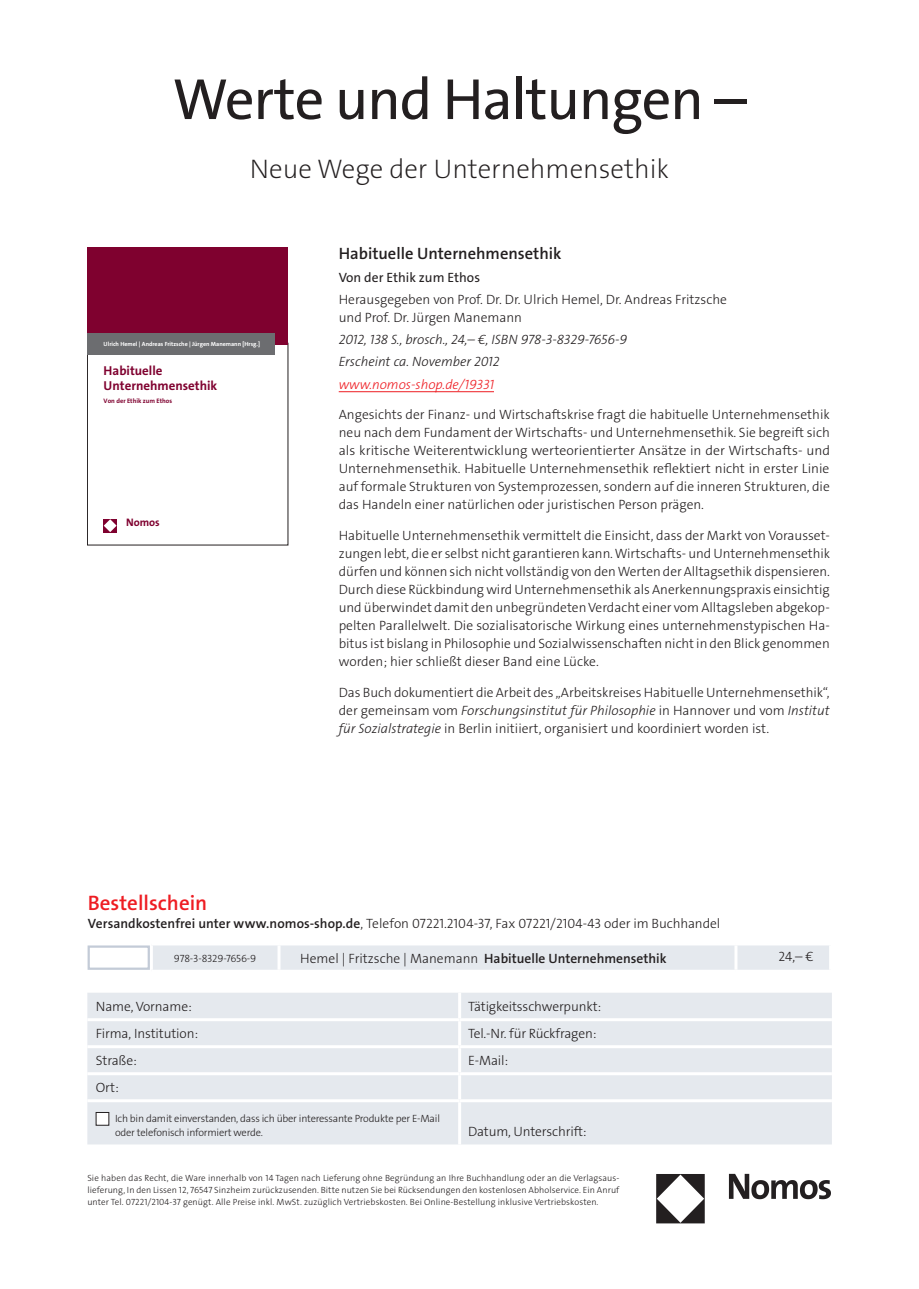
<style>
.page{position:relative;width:919px;height:1289px;background:#fff}
.page>*{position:absolute;margin:0;border:0;box-sizing:border-box;transform-origin:0 0}
.t1{font:58.5px "The Sans Os F";letter-spacing:-.02em;color:#231f20}
.t2{font:200 27px "The Sans Os F";color:#231f20}
.t3{font:600 21px "The Sans Os F";color:#ee1d23}
.t4{font:600 16.5px "The Sans Os F";color:#231f20}
.t5{font:300 13.5px/18px "The Sans Os F";color:#231f20;text-align:justify}
.t6{font:italic 300 13.5px/22.2px "The Sans Os F";color:#231f20}
.t7{font:600 13.5px "The Sans Os F";color:#231f20}
.t8{font:italic 300 13.5px "The Sans Os F";color:#ee1d23}
.t9{font:13.5px "The Sans Os F";color:#231f20}
.t10{font:700 12.9px/14.9px "The Sans Os F";color:#7f012f}
.t11{font:700 10.95px "The Sans Os F";color:#7f012f}
.t12{font:300 10.5px/13.5px "The Sans Os F";letter-spacing:-.02em;color:#231f20}
.t13{font:300 9px/12px "The Sans Os F";letter-spacing:.01em;color:#231f20;text-align:justify}
.t14{font:700 6.45px "The Sans Os F";color:#7f012f}
.t15{font:700 6px "The Sans Os F";color:#fff}
.s1{font-style:italic}
.s2{font-weight:600}
.s3{font-weight:300}
</style>
<div class="page">
<hr style="left:339px;top:391px;width:155px;height:1px;background:#ee1d23">
<div style="left:87px;top:343px;width:201px;height:202px;border:1px solid #231f20"></div>
<div style="left:87px;top:247px;width:201px;height:97px;background:#7f012f"></div>
<svg style="left:104px;top:519px;width:13px;height:13px"></svg>
<div style="left:87px;top:334px;width:188px;height:21px;background:#6c6d70"></div>
<div style="left:153px;top:945px;width:676px;height:24px;background:#e5e9ee"></div>
<hr style="left:277px;top:945px;width:3px;height:24px;background:#fff">
<hr style="left:734px;top:945px;width:3px;height:24px;background:#fff">
<img style="left:656px;top:1173px;width:175px;height:51px">
<div style="left:87px;top:993px;width:744px;height:106px;background:#e5e9ee"></div>
<div style="left:87px;top:1102px;width:744px;height:42px;background:#e5e9ee"></div>
<hr style="left:87px;top:1018px;width:372px;height:3px;background:#fff">
<hr style="left:87px;top:1045px;width:372px;height:3px;background:#fff">
<hr style="left:87px;top:1072px;width:372px;height:3px;background:#fff">
<hr style="left:458px;top:992px;width:3px;height:26px;background:#fff">
<hr style="left:459px;top:1018px;width:372px;height:3px;background:#fff">
<hr style="left:458px;top:1021px;width:3px;height:24px;background:#fff">
<hr style="left:459px;top:1045px;width:372px;height:3px;background:#fff">
<hr style="left:458px;top:1048px;width:3px;height:24px;background:#fff">
<hr style="left:459px;top:1072px;width:372px;height:3px;background:#fff">
<hr style="left:458px;top:1075px;width:3px;height:24px;background:#fff">
<hr style="left:458px;top:1102px;width:3px;height:42px;background:#fff">
<div style="left:96px;top:1112px;width:13px;height:13px;background:#fff"></div>
<div style="left:96px;top:1112px;width:13px;height:13px;border:1px solid #231f20"></div>
<div style="left:88px;top:945px;width:62px;height:24px;background:#fff;border:2px solid #c3cbd7"></div>
<h1 class="t1" style="left:172px;top:62px;width:575px">Werte und Haltungen –</h1>
<h2 class="t2" style="left:250px;top:151px;width:421px">Neue Wege der Unternehmensethik</h2>
<p class="t15" style="left:104px;top:340px;width:158px">Ulrich Hemel | Andreas Fritzsche | Jürgen Manemann [Hrsg.]</p>
<p class="t10" style="left:104px;top:363px;width:115px">Habituelle<br>Unternehmensethik</p>
<p class="t14" style="left:104px;top:396px;width:70px">Von der Ethik zum Ethos</p>
<p class="t11" style="left:126px;top:515px;width:35px">Nomos</p>
<p class="t4" style="left:339px;top:243px;width:224px">Habituelle Unternehmensethik</p>
<p class="t9" style="left:339px;top:268px;width:143px">Von der Ethik zum Ethos</p>
<p class="t5" style="left:339px;top:290px;width:390px">Herausgegeben von Prof. Dr. Dr. Ulrich Hemel, Dr. Andreas Fritzsche und Prof. Dr. Jürgen Manemann</p>
<p class="t6" style="left:339px;top:329px;width:290px">2012, 138 S., brosch., 24,– €, ISBN 978-3-8329-7656-9<br>Erscheint ca. November 2012</p>
<p class="t8" style="left:339px;top:375px;width:157px">www.nomos-shop.de/19331</p>
<p class="t5" style="left:339px;top:406px;width:493px">Angesichts der Finanz- und Wirtschaftskrise fragt die habituelle Unternehmensethik neu nach dem Fundament der Wirtschafts- und Unternehmensethik. Sie begreift sich als kritische Weiterentwicklung werteorientierter Ansätze in der Wirtschafts- und Unternehmensethik. Habituelle Unternehmensethik reflektiert nicht in erster Linie auf formale Strukturen von Systemprozessen, sondern auf die inneren Strukturen, die das Handeln einer natürlichen oder juristischen Person prägen.</p>
<p class="t5" style="left:339px;top:527px;width:493px">Habituelle Unternehmensethik vermittelt die Einsicht, dass der Markt von Vorausset&shy;zungen lebt, die er selbst nicht garantieren kann. Wirtschafts- und Unternehmensethik dürfen und können sich nicht vollständig von den Werten der Alltagsethik dispensieren.<br>Durch diese Rückbindung wird Unternehmensethik als Anerkennungspraxis einsichtig und überwindet damit den unbegründeten Verdacht einer vom Alltagsleben abgekop&shy;pelten Parallelwelt. Die sozialisatorische Wirkung eines unternehmenstypischen Ha&shy;bitus ist bislang in Philosophie und Sozialwissenschaften nicht in den Blick genommen worden; hier schließt dieser Band eine Lücke.</p>
<p class="t5" style="left:339px;top:683px;width:492px">Das Buch dokumentiert die Arbeit des „Arbeitskreises Habituelle Unternehmensethik“, der gemeinsam vom <span class="s1">Forschungsinstitut für Philosophie</span> in Hannover und vom <span class="s1">Institut für Sozialstrategie</span> in Berlin initiiert, organisiert und koordiniert worden ist.</p>
<h3 class="t3" style="left:88px;top:889px;width:121px">Bestellschein</h3>
<p class="t5" style="left:88px;top:914px;width:634px"><span class="s2">Versandkostenfrei unter www.nomos-shop.de</span>, Telefon 07221.2104-37, Fax 07221/2104-43 oder im Buchhandel</p>
<p class="t12" style="left:174px;top:951px;width:84px">978-3-8329-7656-9</p>
<p class="t7" style="left:300px;top:949px;width:368px"><span class="s3">Hemel | Fritzsche | Manemann</span> Habituelle Unternehmensethik</p>
<p class="t5" style="left:778px;top:947px;width:37px">24,– €</p>
<p class="t5" style="left:96px;top:997px;width:97px">Name, Vorname:</p>
<p class="t5" style="left:468px;top:997px;width:135px">Tätigkeitsschwerpunkt:</p>
<p class="t5" style="left:96px;top:1024px;width:104px">Firma, Institution:</p>
<p class="t5" style="left:468px;top:1024px;width:130px">Tel.-Nr. für Rückfragen:</p>
<p class="t5" style="left:96px;top:1051px;width:42px">Straße:</p>
<p class="t5" style="left:468px;top:1051px;width:42px">E-Mail:</p>
<p class="t5" style="left:96px;top:1078px;width:24px">Ort:</p>
<p class="t12" style="left:115px;top:1112px;width:326px">Ich bin damit einverstanden, dass ich über interessante Produkte per E-Mail oder telefonisch informiert werde.</p>
<p class="t5" style="left:468px;top:1122px;width:120px">Datum, Unterschrift:</p>
<p class="t13" style="left:87px;top:1172px;width:533px">Sie haben das Recht, die Ware innerhalb von 14 Tagen nach Lieferung ohne Begründung an Ihre Buchhandlung oder an die Verlagsaus&shy;lieferung, In den Lissen 12, 76547 Sinzheim zurückzusenden. Bitte nutzen Sie bei Rücksendungen den kostenlosen Abholservice. Ein Anruf unter Tel. 07221/2104-37 genügt. Alle Preise inkl. MwSt. zuzüglich Vertriebskosten. Bei Online-Bestellung inklusive Vertriebskosten.</p>
</div>
